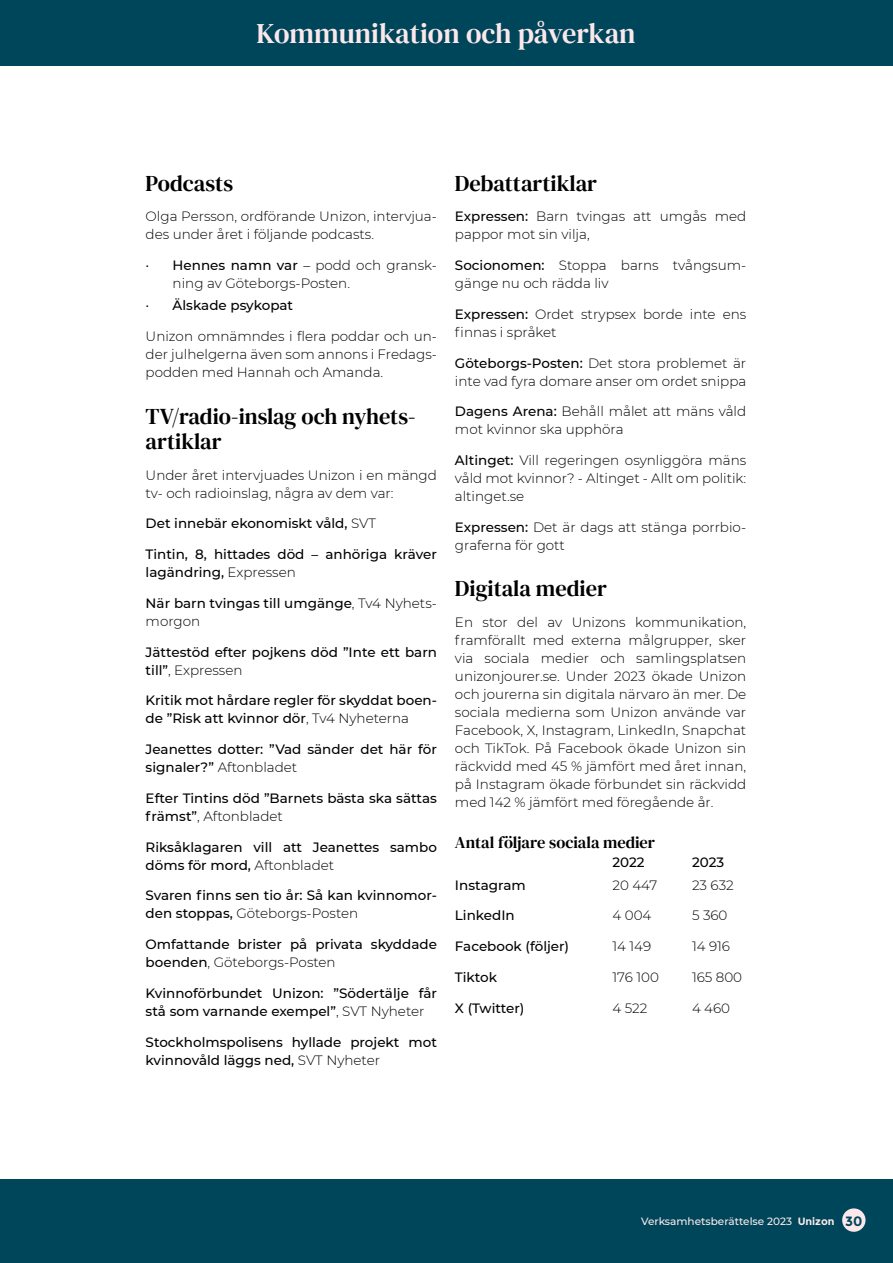
<style>
.page{position:relative;width:893px;height:1263px;background:#fff}
.page>*{position:absolute;margin:0;border:0;box-sizing:border-box;transform-origin:0 0}
.t1{font:28.5px "DM Serif Text";color:#fce8eb}
.t2{font:22.5px/25.2px "DM Serif Text";color:#000}
.t3{font:16.5px "DM Serif Text";color:#000}
.t4{font:300 13.5px/18px "Montserrat";color:#000}
.t5{font:500 13.5px/18px "Montserrat";color:#000}
.t6{font:500 10.5px "Montserrat";color:#fdecee}
.s1{font-weight:500}
.s2{font-weight:300}
.s3{font-weight:700}
.s4{font-weight:700;font-size:13.5px;color:#00465a}
</style>
<div class="page">
<div style="left:0;top:0;width:893px;height:66px;background:#00465a"></div>
<div style="left:0;top:1179px;width:893px;height:84px;background:#00465a"></div>
<div style="left:842px;top:1208px;width:23px;height:24px;background:#fce8eb;border-radius:50%"></div>
<h1 class="t1" style="left:256px;top:17px;width:381px">Kommunikation och påverkan</h1>
<h2 class="t2" style="left:146px;top:171px;width:89px">Podcasts</h2>
<p class="t4" style="left:146px;top:207px;width:293px">Olga Persson, ordförande Unizon, intervjua&shy;des under året i följande podcasts.</p>
<p class="t4" style="left:173px;top:256px;width:266px;text-indent:-27px">• <span class="s1">Hennes namn var</span> – podd och gransk&shy;ning av Göteborgs-Posten.</p>
<p class="t5" style="left:146px;top:296px;width:149px"><span class="s2">•</span> Älskade psykopat</p>
<p class="t4" style="left:146px;top:327px;width:293px;text-align:justify">Unizon omnämndes i flera poddar och un&shy;der julhelgerna även som annons i Fredags&shy;podden med Hannah och Amanda.</p>
<h2 class="t2" style="left:146px;top:404px;width:272px">TV/radio-inslag och nyhets&shy;artiklar</h2>
<p class="t4" style="left:146px;top:465px;width:293px">Under året intervjuades Unizon i en mängd tv- och radioinslag, några av dem var:</p>
<p class="t5" style="left:146px;top:514px;width:232px">Det innebär ekonomiskt våld, <span class="s2">SVT</span></p>
<p class="t5" style="left:146px;top:545px;width:293px">Tintin, 8, hittades död – anhöriga kräver lagändring, <span class="s2">Expressen</span></p>
<p class="t5" style="left:146px;top:594px;width:293px">När barn tvingas till umgänge<span class="s2">, Tv4 Nyhets&shy;morgon</span></p>
<p class="t5" style="left:146px;top:642px;width:293px">Jättestöd efter pojkens död ”Inte ett barn till”<span class="s2">, Expressen</span></p>
<p class="t5" style="left:146px;top:691px;width:293px">Kritik mot hårdare regler för skyddat boen&shy;de ”Risk att kvinnor dör<span class="s2">, Tv4 Nyheterna</span></p>
<p class="t5" style="left:146px;top:740px;width:293px">Jeanettes dotter: ”Vad sänder det här för signaler?” <span class="s2">Aftonbladet</span></p>
<p class="t5" style="left:146px;top:789px;width:293px">Efter Tintins död ”Barnets bästa ska sättas främst”<span class="s2">, Aftonbladet</span></p>
<p class="t5" style="left:146px;top:837px;width:293px">Riksåklagaren vill att Jeanettes sambo döms för mord, <span class="s2">Aftonbladet</span></p>
<p class="t5" style="left:146px;top:886px;width:293px">Svaren finns sen tio år: Så kan kvinnomor&shy;den stoppas, <span class="s2">Göteborgs-Posten</span></p>
<p class="t5" style="left:146px;top:935px;width:293px">Omfattande brister på privata skyddade boenden<span class="s2">, Göteborgs-Posten</span></p>
<p class="t5" style="left:146px;top:983px;width:293px">Kvinnoförbundet Unizon: ”Södertälje får stå som varnande exempel”<span class="s2">, SVT Nyheter</span></p>
<p class="t5" style="left:146px;top:1032px;width:293px">Stockholmspolisens hyllade projekt mot kvinnovåld läggs ned, <span class="s2">SVT Nyheter</span></p>
<h2 class="t2" style="left:455px;top:171px;width:143px">Debattartiklar</h2>
<p class="t4" style="left:455px;top:207px;width:293px"><span class="s1">Expressen:</span> Barn tvingas att umgås med pappor mot sin vilja,</p>
<p class="t4" style="left:455px;top:256px;width:293px"><span class="s1">Socionomen:</span> Stoppa barns tvångsum&shy;gänge nu och rädda liv</p>
<p class="t4" style="left:455px;top:305px;width:293px"><span class="s1">Expressen:</span> Ordet strypsex borde inte ens finnas i språket</p>
<p class="t4" style="left:455px;top:353px;width:293px"><span class="s1">Göteborgs-Posten:</span> Det stora problemet är inte vad fyra domare anser om ordet snippa</p>
<p class="t4" style="left:455px;top:402px;width:293px"><span class="s1">Dagens Arena:</span> Behåll målet att mäns våld mot kvinnor ska upphöra</p>
<p class="t4" style="left:455px;top:451px;width:293px;text-align:justify"><span class="s1">Altinget:</span> Vill regeringen osynliggöra mäns våld mot kvinnor? - Altinget - Allt om politik: altinget.se</p>
<p class="t4" style="left:455px;top:518px;width:293px"><span class="s1">Expressen:</span> Det är dags att stänga porrbio&shy;graferna för gott</p>
<h2 class="t2" style="left:455px;top:576px;width:153px">Digitala medier</h2>
<p class="t4" style="left:455px;top:613px;width:293px;text-align:justify">En stor del av Unizons kommunikation, framförallt med externa målgrupper, sker via sociala medier och samlingsplatsen unizonjourer.se. Under 2023 ökade Unizon och jourerna sin digitala närvaro än mer. De sociala medierna som Unizon använde var Facebook, X, Instagram, LinkedIn, Snapchat och TikTok. På Facebook ökade Unizon sin räckvidd med 45 % jämfört med året innan, på Instagram ökade förbundet sin räckvidd med 142 % jämfört med föregående år.</p>
<p class="t3" style="left:455px;top:833px;width:201px">Antal följare sociala medier</p>
<p class="t5" style="left:612px;top:853px;width:34px">2022</p>
<p class="t5" style="left:692px;top:853px;width:34px">2023</p>
<p class="t5" style="left:455px;top:875px;width:72px">Instagram</p>
<p class="t4" style="left:612px;top:875px;width:46px">20 447</p>
<p class="t4" style="left:692px;top:875px;width:43px">23 632</p>
<p class="t5" style="left:455px;top:906px;width:61px">LinkedIn</p>
<p class="t4" style="left:612px;top:906px;width:40px">4 004</p>
<p class="t4" style="left:692px;top:906px;width:37px">5 360</p>
<p class="t5" style="left:455px;top:937px;width:116px">Facebook (följer)</p>
<p class="t4" style="left:612px;top:937px;width:40px">14 149</p>
<p class="t4" style="left:692px;top:937px;width:40px">14 916</p>
<p class="t5" style="left:455px;top:968px;width:44px">Tiktok</p>
<p class="t4" style="left:612px;top:968px;width:48px">176 100</p>
<p class="t4" style="left:692px;top:968px;width:52px">165 800</p>
<p class="t5" style="left:455px;top:998px;width:71px">X (Twitter)</p>
<p class="t4" style="left:612px;top:998px;width:36px">4 522</p>
<p class="t4" style="left:692px;top:998px;width:40px">4 460</p>
<p class="t6" style="left:641px;top:1214px;width:223px">Verksamhetsberättelse 2023 <span class="s3">Unizon</span> <span class="s4">30</span></p>
</div>
